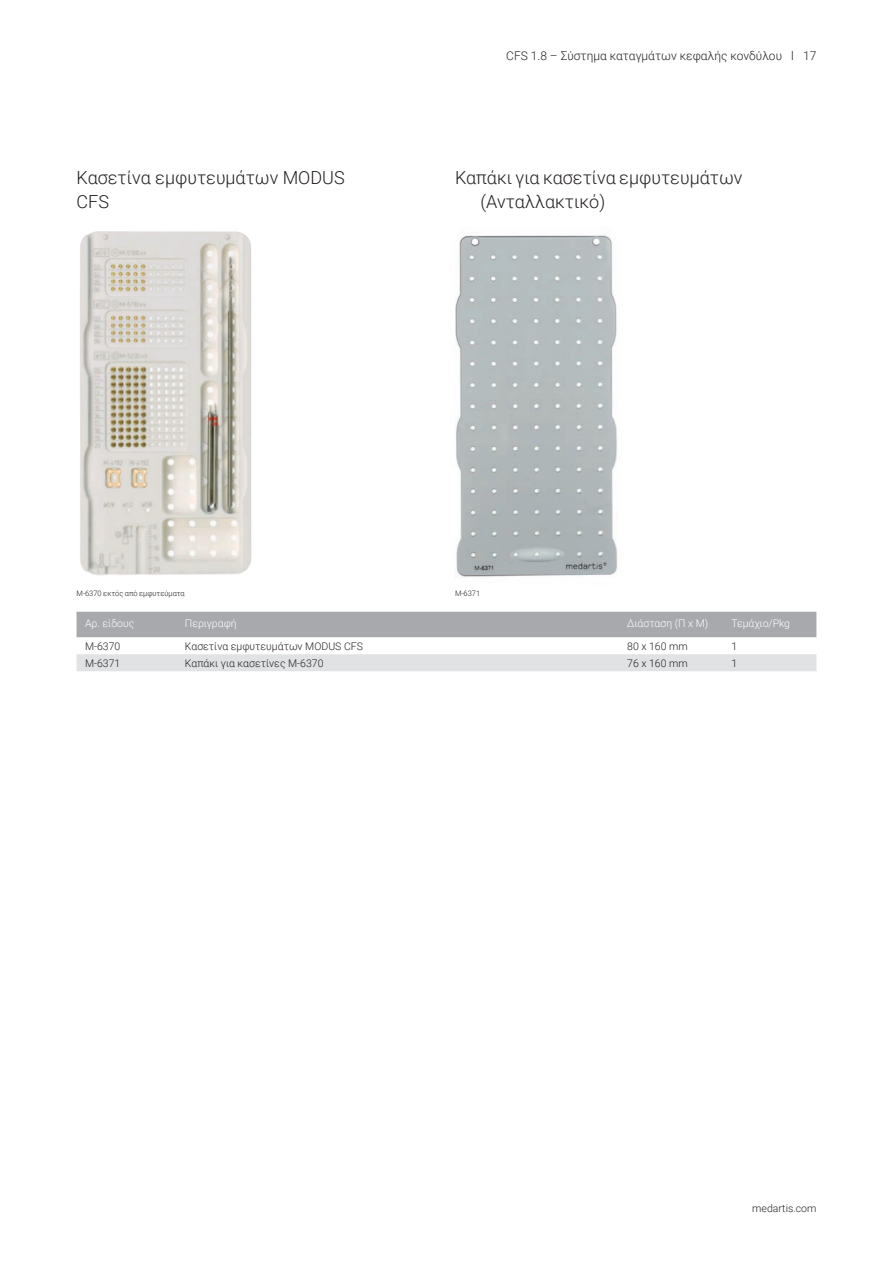
<style>
.page{position:relative;width:893px;height:1263px;background:#fff}
.page>*{position:absolute;margin:0;border:0;box-sizing:border-box;transform-origin:0 0}
._71_Highlight-Bullet{font:300 18px/24px "Roboto";color:#231f20}
._30_Artikel{font:300 18px/24px "Roboto";color:#231f20}
.t1{font:300 12px "Roboto";color:#231f20}
._22_Tabelle_ohne_Ras{font:300 10.5px "Roboto";color:#231f20}
.t2{font:300 10.5px "Roboto";color:#fff}
._31_Art_No{font:300 7.5px "Roboto";color:#231f20}
</style>
<div class="page">
<img style="left:455px;top:233px;width:163px;height:345px">
<img style="left:80px;top:231px;width:171px;height:345px">
<div style="left:77px;top:612px;width:739px;height:25px;background:#a8a9ad"></div>
<div style="left:77px;top:654px;width:739px;height:17px;background:#e1e2e4"></div>
<p class="_30_Artikel" style="left:77px;top:165px;width:270px">Κασετίνα εμφυτευμάτων MODUS<br>CFS</p>
<p class="t1" style="left:506px;top:47px;width:312px">CFS 1.8 – Σύστημα καταγμάτων κεφαλής κονδύλου l 17</p>
<p class="_71_Highlight-Bullet" style="left:480px;top:165px;width:263px;text-indent:-26px">Καπάκι για κασετίνα εμφυτευμάτων (Ανταλλακτικό)</p>
<p class="_31_Art_No" style="left:77px;top:588px;width:110px">M-6370 εκτός από εμφυτεύματα</p>
<p class="_31_Art_No" style="left:455px;top:588px;width:27px">M-6371</p>
<p class="t2" style="left:85px;top:616px;width:51px">Αρ. είδους</p>
<p class="t2" style="left:185px;top:616px;width:53px">Περιγραφή</p>
<p class="t2" style="left:627px;top:616px;width:83px">Διάσταση (Π x Μ)</p>
<p class="t2" style="left:731px;top:616px;width:60px">Τεμάχιο/Pkg</p>
<p class="_22_Tabelle_ohne_Ras" style="left:85px;top:639px;width:37px">M-6370</p>
<p class="_22_Tabelle_ohne_Ras" style="left:185px;top:639px;width:179px">Κασετίνα εμφυτευμάτων MODUS CFS</p>
<p class="_22_Tabelle_ohne_Ras" style="left:627px;top:639px;width:62px">80 x 160 mm</p>
<p class="_22_Tabelle_ohne_Ras" style="left:731px;top:639px;width:7px">1</p>
<p class="_22_Tabelle_ohne_Ras" style="left:85px;top:656px;width:37px">M-6371</p>
<p class="_22_Tabelle_ohne_Ras" style="left:185px;top:656px;width:140px">Καπάκι για κασετίνες M-6370</p>
<p class="_22_Tabelle_ohne_Ras" style="left:627px;top:656px;width:62px">76 x 160 mm</p>
<p class="_22_Tabelle_ohne_Ras" style="left:731px;top:656px;width:7px">1</p>
<p class="_22_Tabelle_ohne_Ras" style="left:752px;top:1201px;width:66px">medartis.com</p>
</div>
